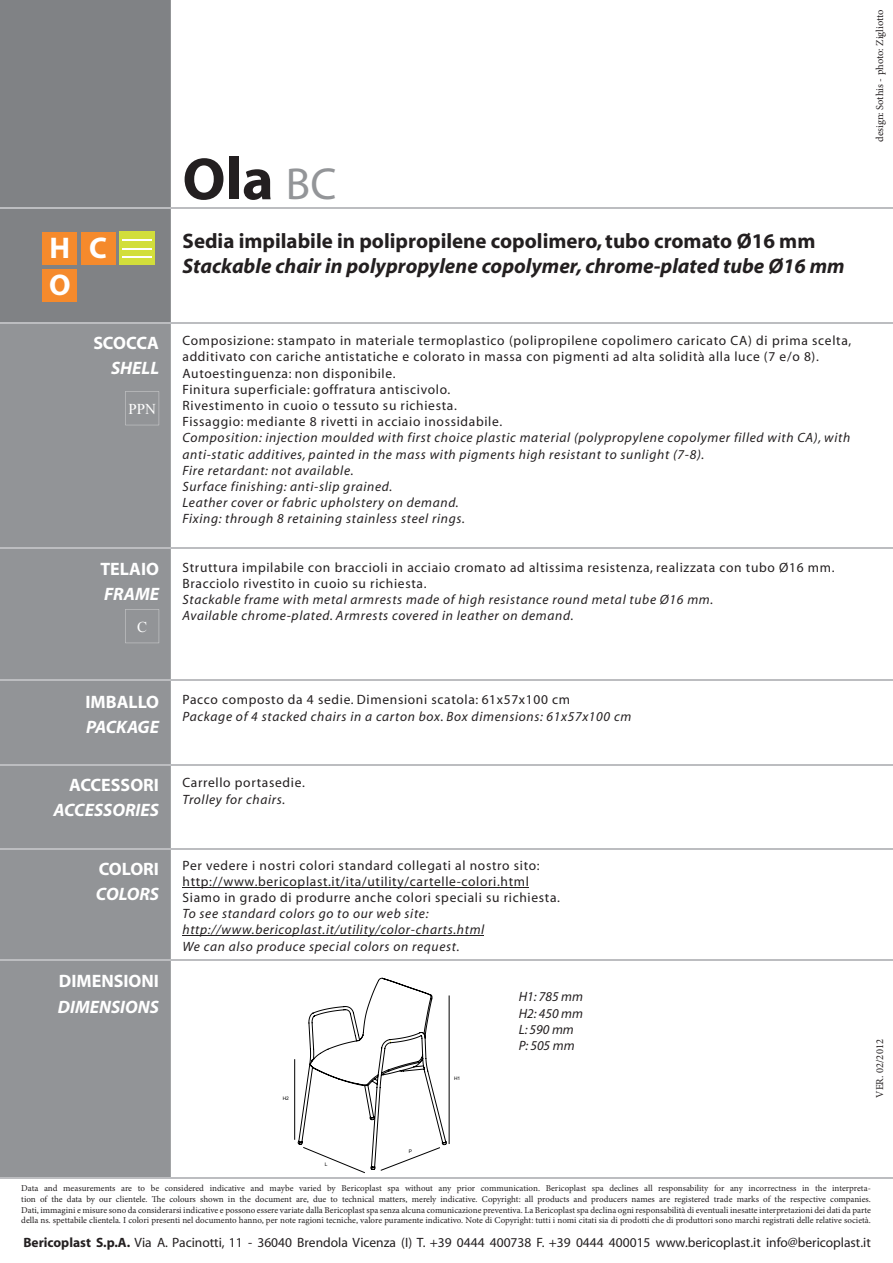
<style>
.page{position:relative;width:893px;height:1263px;background:#fff}
.page>*{position:absolute;margin:0;border:0;box-sizing:border-box;transform-origin:0 0}
.t1{font:700 60px "Myriad";color:#231f20}
.t2{font:700 30px "Myriad";color:#fff}
.t3{font:italic 700 21px "Myriad";color:#231f20}
.t4{font:700 21px "Myriad";color:#231f20}
.t5{font:700 18px "Myriad";color:#fff}
.t6{font:italic 700 18px "Myriad";color:#fff}
.t7{font:15px "Times New Roman";color:#fff}
.t8{font:13.5px/16.2px "Myriad";letter-spacing:.05em;color:#231f20}
.t9{font:italic 13.5px/16.2px "Myriad";letter-spacing:.05em;color:#231f20}
.t10{font:13.5px "Myriad";color:#231f20}
.t11{font:italic 13.5px/16.2px "Myriad";color:#231f20}
.t12{font:10.5px "Minion Pro";color:#231f20}
.t13{font:9px/10.8px "Minion Pro";color:#231f20;text-align:justify}
.t14{font:4.95px "Arial";color:#000}
.s1{font-weight:400;font-size:45px;color:#939598}
.s2{font-weight:700}
</style>
<div class="page">
<div style="left:0;top:0;width:171px;height:322px;background:#808285"></div>
<div style="left:0;top:323px;width:171px;height:854px;background:#929497"></div>
<hr style="left:0;top:207px;width:893px;height:2px;background:#bcbdc0">
<hr style="left:0;top:322px;width:893px;height:1px;background:#bcbdc0">
<hr style="left:0;top:679px;width:893px;height:1px;background:#bcbdc0">
<hr style="left:0;top:547px;width:893px;height:2px;background:#bcbdc0">
<hr style="left:0;top:764px;width:893px;height:2px;background:#bcbdc0">
<div style="left:120px;top:232px;width:35px;height:33px;background:#d2de3b"></div>
<hr style="left:123px;top:248px;width:29px;height:2px;background:#fff">
<svg style="left:123px;top:256px;width:29px;height:1px"></svg>
<hr style="left:123px;top:239px;width:29px;height:2px;background:#fff">
<div style="left:81px;top:232px;width:35px;height:32px;background:#f58a2c"></div>
<div style="left:42px;top:232px;width:35px;height:32px;background:#f58a2c"></div>
<hr style="left:0;top:960px;width:893px;height:1px;background:#bcbdc0">
<svg style="left:125px;top:391px;width:34px;height:34px"></svg>
<svg style="left:125px;top:609px;width:34px;height:34px"></svg>
<hr style="left:0;top:1177px;width:893px;height:1px;background:#bcbdc0">
<hr style="left:0;top:848px;width:893px;height:2px;background:#bcbdc0">
<hr style="left:449px;top:995px;width:1px;height:149px;background:#000">
<hr style="left:294px;top:1059px;width:1px;height:81px;background:#000">
<svg style="left:298px;top:978px;width:149px;height:195px"></svg>
<div style="left:42px;top:269px;width:35px;height:32px;background:#f58a2c"></div>
<hr style="left:182px;top:887px;width:347px;height:1px;background:#231f20">
<hr style="left:182px;top:935px;width:302px;height:1px;background:#231f20">
<h1 class="t1" style="left:182px;top:157px;width:155px">Ola <span class="s1">BC</span></h1>
<h2 class="t2" style="left:50px;top:237px;width:59px">H C</h2>
<h3 class="t4" style="left:182px;top:233px;width:634px">Sedia impilabile in polipropilene copolimero, tubo cromato Ø16 mm</h3>
<h3 class="t3" style="left:182px;top:258px;width:664px">Stackable chair in polypropylene copolymer, chrome-plated tube Ø16 mm</h3>
<h2 class="t2" style="left:49px;top:274px;width:23px">O</h2>
<h3 class="t5" style="left:93px;top:336px;width:67px">SCOCCA</h3>
<h3 class="t6" style="left:111px;top:361px;width:50px">SHELL</h3>
<h3 class="t7" style="left:128px;top:400px;width:29px">PPN</h3>
<h3 class="t5" style="left:100px;top:562px;width:60px">TELAIO</h3>
<h3 class="t6" style="left:104px;top:588px;width:57px">FRAME</h3>
<h3 class="t7" style="left:137px;top:618px;width:12px">C</h3>
<p class="t8" style="left:182px;top:334px;width:670px">Composizione: stampato in materiale termoplastico (polipropilene copolimero caricato CA) di prima scelta, additivato con cariche antistatiche e colorato in massa con pigmenti ad alta solidità alla luce (7 e/o 8).<br>Autoestinguenza: non disponibile.<br>Finitura superficiale: goffratura antiscivolo.<br>Rivestimento in cuoio o tessuto su richiesta.<br>Fissaggio: mediante 8 rivetti in acciaio inossidabile.</p>
<p class="t9" style="left:182px;top:431px;width:669px">Composition: injection moulded with first choice plastic material (polypropylene copolymer filled with CA), with anti-static additives, painted in the mass with pigments high resistant to sunlight (7-8).<br>Fire retardant: not available.<br>Surface finishing: anti-slip grained.<br>Leather cover or fabric upholstery on demand.<br>Fixing: through 8 retaining stainless steel rings.</p>
<h3 class="t8" style="left:182px;top:560px;width:653px">Struttura impilabile con braccioli in acciaio cromato ad altissima resistenza, realizzata con tubo Ø16 mm.<br>Bracciolo rivestito in cuoio su richiesta.</h3>
<h3 class="t9" style="left:182px;top:592px;width:532px">Stackable frame with metal armrests made of high resistance round metal tube Ø16 mm.<br>Available chrome-plated. Armrests covered in leather on demand.</h3>
<p class="t12" style="left:876px;top:142px;width:134px;rotate:-90deg">design: Sothis - photo: Zigliotto</p>
<h3 class="t5" style="left:85px;top:695px;width:75px">IMBALLO</h3>
<h3 class="t6" style="left:86px;top:720px;width:74px">PACKAGE</h3>
<h3 class="t8" style="left:182px;top:693px;width:389px">Pacco composto da 4 sedie. Dimensioni scatola: 61x57x100 cm</h3>
<h3 class="t9" style="left:182px;top:709px;width:450px">Package of 4 stacked chairs in a carton box. Box dimensions: 61x57x100 cm</h3>
<h3 class="t5" style="left:69px;top:778px;width:91px">ACCESSORI</h3>
<h3 class="t6" style="left:54px;top:803px;width:107px">ACCESSORIES</h3>
<h3 class="t8" style="left:182px;top:776px;width:124px">Carrello portasedie.</h3>
<h3 class="t9" style="left:182px;top:792px;width:104px">Trolley for chairs.</h3>
<h3 class="t5" style="left:99px;top:862px;width:62px">COLORI</h3>
<h3 class="t6" style="left:96px;top:887px;width:65px">COLORS</h3>
<h3 class="t8" style="left:182px;top:858px;width:379px">Per vedere i nostri colori standard collegati al nostro sito: http://www.bericoplast.it/ita/utility/cartelle-colori.html<br>Siamo in grado di produrre anche colori speciali su richiesta.</h3>
<h3 class="t9" style="left:182px;top:907px;width:303px">To see standard colors go to our web site: http://www.bericoplast.it/utility/color-charts.html<br>We can also produce special colors on request.</h3>
<h3 class="t5" style="left:59px;top:975px;width:102px">DIMENSIONI</h3>
<h3 class="t6" style="left:58px;top:1000px;width:103px">DIMENSIONS</h3>
<p class="t14" style="left:283px;top:1096px;width:8px">H2</p>
<p class="t14" style="left:454px;top:1075px;width:8px">H1</p>
<h3 class="t11" style="left:519px;top:990px;width:66px">H1: 785 mm<br>H2: 450 mm<br>L: 590 mm<br>P: 505 mm</h3>
<p class="t12" style="left:876px;top:1098px;width:60px;rotate:-90deg">VER. 02/2012</p>
<p class="t14" style="left:409px;top:1149px;width:5px">P</p>
<p class="t14" style="left:325px;top:1162px;width:4px">L</p>
<p class="t13" style="left:21px;top:1183px;width:851px">Data and measurements are to be considered indicative and maybe varied by Bericoplast spa without any prior communication. Bericoplast spa declines all responsability for any incorrectness in the interpreta&shy;tion of the data by our clientele. The colours shown in the document are, due to technical matters, merely indicative. Copyright: all products and producers names are registered trade marks of the respective companies.<br>Dati, immagini e misure sono da considerarsi indicative e possono essere variate dalla Bericoplast spa senza alcuna comunicazione preventiva. La Bericoplast spa declina ogni responsabilità di eventuali inesatte interpretazioni dei dati da parte della ns. spettabile clientela. I colori presenti nel documento hanno, per note ragioni tecniche, valore puramente indicativo. Note di Copyright: tutti i nomi citati sia di prodotti che di produttori sono marchi registrati delle relative società.</p>
<h3 class="t10" style="left:23px;top:1237px;width:849px"><span class="s2">Bericoplast S.p.A.</span> Via A. Pacinotti, 11 - 36040 Brendola Vicenza (I) T. +39 0444 400738 F. +39 0444 400015 www.bericoplast.it info@bericoplast.it</h3>
</div>
